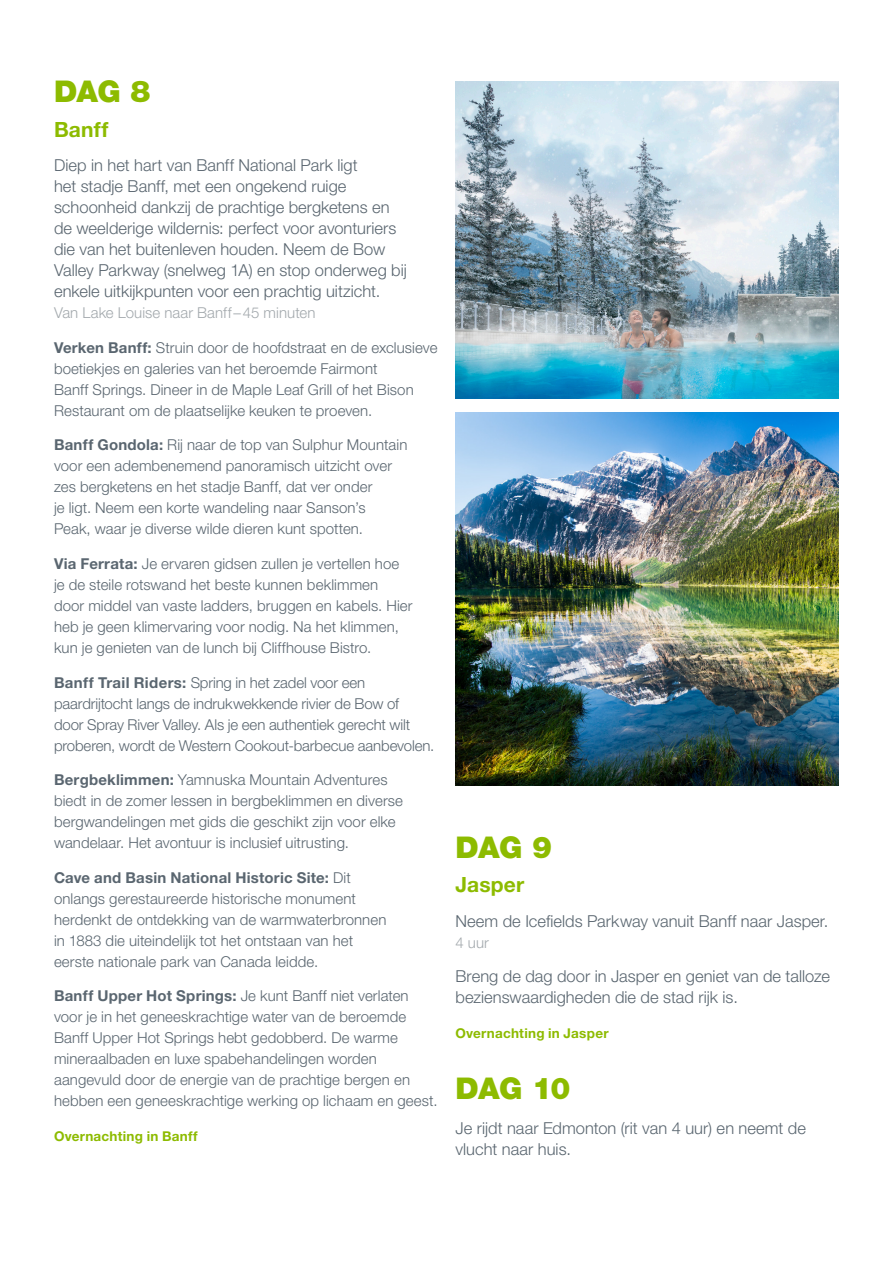
<style>
.page{position:relative;width:893px;height:1263px;background:#fff}
.page>*{position:absolute;margin:0;border:0;box-sizing:border-box;transform-origin:0 0}
.Body{font:900 30px "Helvetica Neue LT Std";letter-spacing:-.025em;color:#8dbb00}
.Body-2{font:700 21px "Helvetica Neue LT Std";letter-spacing:.005em;color:#8dbb00}
.Intro_Para{font:300 16.5px/21px "Helvetica Neue LT Std";color:#5a6670}
.Body-3{font:300 15px/21px "Helvetica Neue LT Std";letter-spacing:.005em;color:#5a6670}
.Intro_Travel_Time{font:300 15px "Helvetica Neue LT Std";letter-spacing:.005em;color:#a3a9ad}
.Body-4{font:700 13.5px "Helvetica Neue LT Std";letter-spacing:.02em;color:#8dbb00}
.s1{font-weight:700}
</style>
<div class="page">
<img style="left:455px;top:81px;width:384px;height:317px">
<img style="left:455px;top:412px;width:384px;height:374px">
<p class="Body" style="left:54px;top:74px;width:98px">DAG 8</p>
<p class="Body-2" style="left:54px;top:116px;width:56px">Banff</p>
<p class="Intro_Para" style="left:54px;top:155px;width:354px">Diep in het hart van Banff National Park ligt<br>het stadje Banff, met een ongekend ruige schoonheid dankzij de prachtige bergketens en de weelderige wildernis: perfect voor avonturiers die van het buitenleven houden. Neem de Bow Valley Parkway (snelweg 1A) en stop onderweg bij enkele uitkijkpunten voor een prachtig uitzicht.</p>
<p class="Intro_Travel_Time" style="left:54px;top:304px;width:263px">Van Lake Louise naar Banff–45 minuten</p>
<p class="Body-3" style="left:54px;top:337px;width:385px"><span class="s1">Verken Banff:</span> Struin door de hoofdstraat en de exclusieve boetiekjes en galeries van het beroemde Fairmont<br>Banff Springs. Dineer in de Maple Leaf Grill of het Bison Restaurant om de plaatselijke keuken te proeven.</p>
<p class="Body-3" style="left:54px;top:434px;width:355px"><span class="s1">Banff Gondola:</span> Rij naar de top van Sulphur Mountain voor een adembenemend panoramisch uitzicht over zes bergketens en het stadje Banff, dat ver onder<br>je ligt. Neem een korte wandeling naar Sanson’s<br>Peak, waar je diverse wilde dieren kunt spotten.</p>
<p class="Body-3" style="left:54px;top:553px;width:360px"><span class="s1">Via Ferrata:</span> Je ervaren gidsen zullen je vertellen hoe je de steile rotswand het beste kunnen beklimmen<br>door middel van vaste ladders, bruggen en kabels. Hier heb je geen klimervaring voor nodig. Na het klimmen, kun je genieten van de lunch bij Cliffhouse Bistro.</p>
<p class="Body-3" style="left:54px;top:671px;width:382px"><span class="s1">Banff Trail Riders:</span> Spring in het zadel voor een paardrijtocht langs de indrukwekkende rivier de Bow of<br>door Spray River Valley. Als je een authentiek gerecht wilt proberen, wordt de Western Cookout-barbecue aanbevolen.</p>
<p class="Body-3" style="left:54px;top:769px;width:350px"><span class="s1">Bergbeklimmen:</span> Yamnuska Mountain Adventures biedt in de zomer lessen in bergbeklimmen en diverse bergwandelingen met gids die geschikt zijn voor elke wandelaar. Het avontuur is inclusief uitrusting.</p>
<p class="Body-3" style="left:54px;top:866px;width:334px"><span class="s1">Cave and Basin National Historic Site:</span> Dit onlangs gerestaureerde historische monument herdenkt de ontdekking van de warmwaterbronnen in 1883 die uiteindelijk tot het ontstaan van het eerste nationale park van Canada leidde.</p>
<p class="Body-3" style="left:54px;top:985px;width:385px"><span class="s1">Banff Upper Hot Springs:</span> Je kunt Banff niet verlaten voor je in het geneeskrachtige water van de beroemde Banff Upper Hot Springs hebt gedobberd. De warme mineraalbaden en luxe spabehandelingen worden aangevuld door de energie van de prachtige bergen en hebben een geneeskrachtige werking op lichaam en geest.</p>
<p class="Body-4" style="left:54px;top:1127px;width:145px">Overnachting in Banff</p>
<p class="Body" style="left:455px;top:829px;width:98px">DAG 9</p>
<p class="Body-2" style="left:455px;top:871px;width:70px">Jasper</p>
<p class="Intro_Para" style="left:455px;top:910px;width:374px">Neem de Icefields Parkway vanuit Banff naar Jasper.</p>
<p class="Intro_Travel_Time" style="left:455px;top:933px;width:35px">4 uur</p>
<p class="Intro_Para" style="left:455px;top:965px;width:376px">Breng de dag door in Jasper en geniet van de talloze bezienswaardigheden die de stad rijk is.</p>
<p class="Body-4" style="left:455px;top:1024px;width:155px">Overnachting in Jasper</p>
<p class="Body" style="left:455px;top:1070px;width:116px">DAG 10</p>
<p class="Intro_Para" style="left:455px;top:1117px;width:352px">Je rijdt naar Edmonton (rit van 4 uur) en neemt de vlucht naar huis.</p>
</div>
